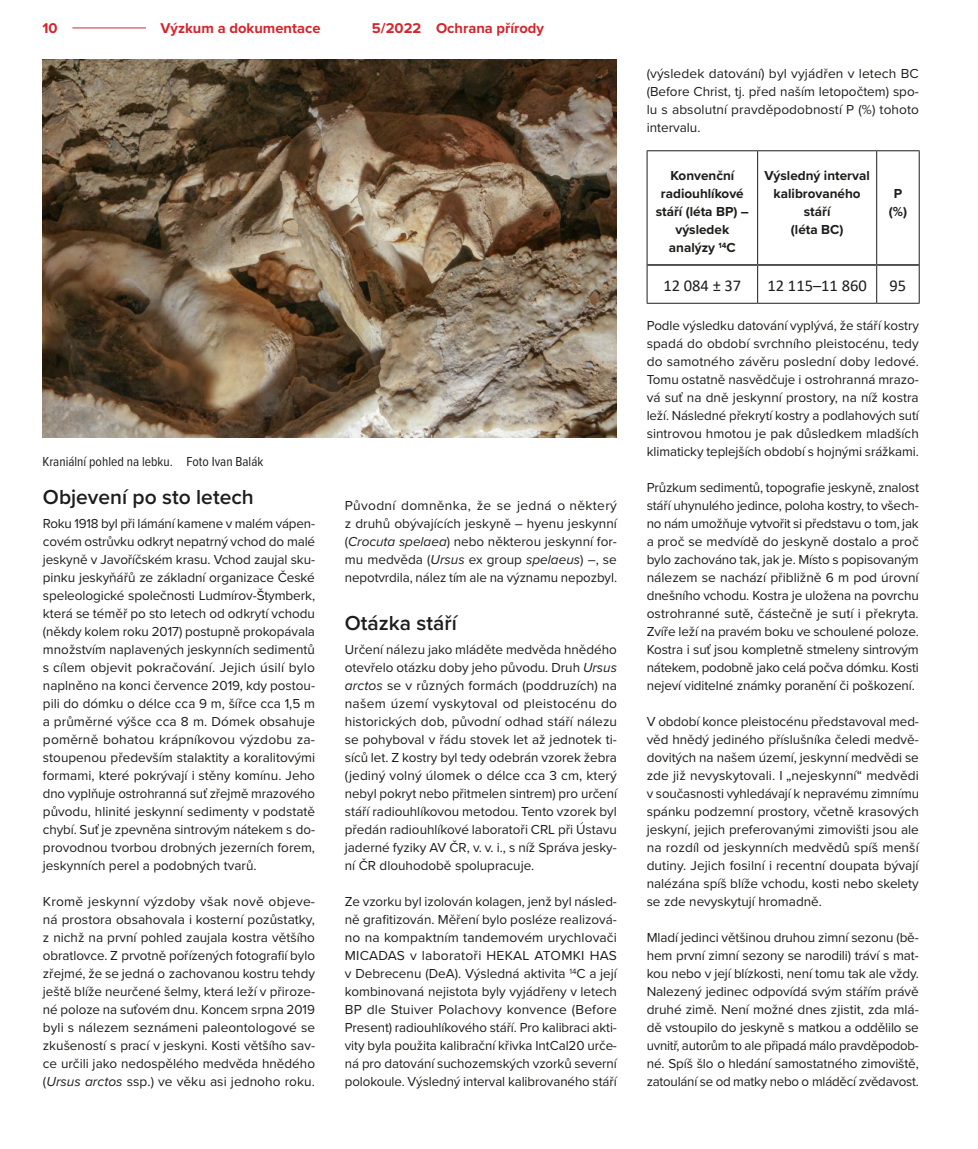
<style>
.page{position:relative;width:978px;height:1149px;background:#fff}
.page>*{position:absolute;margin:0;border:0;box-sizing:border-box;transform-origin:0 0}
.T_Mezititul{font:600 21px "Proxima Nova";color:#1d1d1b}
.t1{font:16.5px "Calibri";color:#1d1d1b}
.t2{font:700 14.7px "Proxima Nova";color:#d6242b}
.Text_01{font:13.5px/18px "Proxima Nova";letter-spacing:-.005em;color:#1d1d1b;text-align:justify}
.T_H3{font:700 13.5px/18px "Proxima Nova";color:#1d1d1b;text-align:center}
.T_popiska_obr{font:13.5px "Proxima Nova Cond";color:#1d1d1b}
.s1{font-style:italic}
</style>
<div class="page">
<hr style="left:72px;top:28px;width:74px;height:1px;background:#d6242b">
<hr style="left:647px;top:150px;width:111px;height:1px;background:#1d1d1b">
<hr style="left:647px;top:151px;width:1px;height:114px;background:#1d1d1b">
<hr style="left:758px;top:150px;width:119px;height:1px;background:#1d1d1b">
<hr style="left:757px;top:151px;width:1px;height:113px;background:#1d1d1b">
<hr style="left:877px;top:150px;width:43px;height:1px;background:#1d1d1b">
<hr style="left:876px;top:151px;width:1px;height:113px;background:#1d1d1b">
<hr style="left:919px;top:151px;width:1px;height:114px;background:#1d1d1b">
<hr style="left:647px;top:265px;width:1px;height:38px;background:#1d1d1b">
<hr style="left:757px;top:266px;width:1px;height:37px;background:#1d1d1b">
<hr style="left:876px;top:266px;width:1px;height:37px;background:#1d1d1b">
<hr style="left:919px;top:265px;width:1px;height:38px;background:#1d1d1b">
<hr style="left:647px;top:303px;width:111px;height:1px;background:#1d1d1b">
<hr style="left:758px;top:303px;width:119px;height:1px;background:#1d1d1b">
<hr style="left:877px;top:303px;width:43px;height:1px;background:#1d1d1b">
<hr style="left:647px;top:264px;width:111px;height:2px;background:#1d1d1b">
<hr style="left:758px;top:264px;width:119px;height:2px;background:#1d1d1b">
<hr style="left:877px;top:264px;width:42px;height:2px;background:#1d1d1b">
<img style="left:43px;top:60px;width:574px;height:378px">
<p class="t2" style="left:43px;top:17px;width:17px">10</p>
<p class="t2" style="left:161px;top:17px;width:161px">Výzkum a dokumentace</p>
<p class="t2" style="left:372px;top:17px;width:174px">5/2022 Ochrana přírody</p>
<p class="T_popiska_obr" style="left:43px;top:451px;width:222px">Kraniální pohled na lebku. Foto Ivan Balák</p>
<p class="T_Mezititul" style="left:43px;top:481px;width:212px">Objevení po sto letech</p>
<p class="Text_01" style="left:43px;top:513px;width:274px">Roku 1918 byl při lámání kamene v malém vápen&shy;covém ostrůvku odkryt nepatrný vchod do malé jeskyně v Javoříčském krasu. Vchod zaujal sku&shy;pinku jeskyňářů ze základní organizace České speleologické společnosti Ludmírov-Štymberk, která se téměř po sto letech od odkrytí vchodu (někdy kolem roku 2017) postupně prokopávala množstvím naplavených jeskynních sedimentů s cílem objevit pokračování. Jejich úsilí bylo naplněno na konci července 2019, kdy postou&shy;pili do dómku o délce cca 9 m, šířce cca 1,5 m a průměrné výšce cca 8 m. Dómek obsahuje poměrně bohatou krápníkovou výzdobu za&shy;stoupenou především stalaktity a koralitovými formami, které pokrývají i stěny komínu. Jeho dno vyplňuje ostrohranná suť zřejmě mrazového původu, hlinité jeskynní sedimenty v podstatě chybí. Suť je zpevněna sintrovým nátekem s do&shy;provodnou tvorbou drobných jezerních forem, jeskynních perel a podobných tvarů.</p>
<p class="Text_01" style="left:43px;top:891px;width:274px">Kromě jeskynní výzdoby však nově objeve&shy;ná prostora obsahovala i kosterní pozůstatky, z nichž na první pohled zaujala kostra většího obratlovce. Z prvotně pořízených fotografií bylo zřejmé, že se jedná o zachovanou kostru tehdy ještě blíže neurčené šelmy, která leží v přiroze&shy;né poloze na suťovém dnu. Koncem srpna 2019 byli s nálezem seznámeni paleontologové se zkušeností s prací v jeskyni. Kosti většího sav&shy;ce určili jako nedospělého medvěda hnědého (<span class="s1">Ursus arctos</span> ssp.) ve věku asi jednoho roku.</p>
<p class="Text_01" style="left:345px;top:495px;width:274px">Původní domněnka, že se jedná o některý z druhů obývajících jeskyně – hyenu jeskynní (<span class="s1">Crocuta spelaea</span>) nebo některou jeskynní for&shy;mu medvěda (<span class="s1">Ursus</span> ex group <span class="s1">spelaeus</span>) –, se nepotvrdila, nález tím ale na významu nepozbyl.</p>
<p class="T_Mezititul" style="left:345px;top:607px;width:113px">Otázka stáří</p>
<p class="Text_01" style="left:345px;top:639px;width:274px">Určení nálezu jako mláděte medvěda hnědého otevřelo otázku doby jeho původu. Druh <span class="s1">Ursus arctos</span> se v různých formách (poddruzích) na našem území vyskytoval od pleistocénu do historických dob, původní odhad stáří nálezu se pohyboval v řádu stovek let až jednotek ti&shy;síců let. Z kostry byl tedy odebrán vzorek žebra (jediný volný úlomek o délce cca 3 cm, který nebyl pokryt nebo přitmelen sintrem) pro určení stáří radiouhlíkovou metodou. Tento vzorek byl předán radiouhlíkové laboratoři CRL při Ústavu jaderné fyziky AV ČR, v. v. i., s níž Správa jesky&shy;ní ČR dlouhodobě spolupracuje.</p>
<p class="Text_01" style="left:345px;top:891px;width:274px">Ze vzorku byl izolován kolagen, jenž byl násled&shy;ně grafitizován. Měření bylo posléze realizová&shy;no na kompaktním tandemovém urychlovači MICADAS v laboratoři HEKAL ATOMKI HAS v Debrecenu (DeA). Výsledná aktivita <sup>14</sup>C a její kombinovaná nejistota byly vyjádřeny v letech BP dle Stuiver Polachovy konvence (Before Present) radiouhlíkového stáří. Pro kalibraci akti&shy;vity byla použita kalibrační křivka IntCal20 urče&shy;ná pro datování suchozemských vzorků severní polokoule. Výsledný interval kalibrovaného stáří</p>
<p class="Text_01" style="left:647px;top:63px;width:274px">(výsledek datování) byl vyjádřen v letech BC (Before Christ, tj. před naším letopočtem) spo&shy;lu s absolutní pravděpodobností P (%) tohoto intervalu.</p>
<p class="T_H3" style="left:656px;top:166px;width:95px">Konvenční radiouhlíkové stáří (léta BP) – výsledek analýzy <sup>14</sup>C</p>
<p class="T_H3" style="left:765px;top:166px;width:107px">Výsledný interval kalibrovaného stáří<br>(léta BC)</p>
<p class="T_H3" style="left:889px;top:184px;width:20px">P (%)</p>
<p class="t1" style="left:663px;top:273px;width:79px">12 084 ± 37</p>
<p class="t1" style="left:767px;top:273px;width:101px">12 115–11 860</p>
<p class="t1" style="left:890px;top:273px;width:18px">95</p>
<p class="Text_01" style="left:647px;top:315px;width:274px;text-align:left">Podle výsledku datování vyplývá, že stáří kostry spadá do období svrchního pleistocénu, tedy do samotného závěru poslední doby ledové.<br>Tomu ostatně nasvědčuje i ostrohranná mrazo&shy;vá suť na dně jeskynní prostory, na níž kostra leží. Následné překrytí kostry a podlahových sutí sintrovou hmotou je pak důsledkem mladších klimaticky teplejších období s hojnými srážkami.</p>
<p class="Text_01" style="left:647px;top:477px;width:274px;text-align:left">Průzkum sedimentů, topografie jeskyně, znalost stáří uhynulého jedince, poloha kostry, to všech&shy;no nám umožňuje vytvořit si představu o tom, jak a proč se medvídě do jeskyně dostalo a proč bylo zachováno tak, jak je. Místo s popisovaným nálezem se nachází přibližně 6 m pod úrovní dnešního vchodu. Kostra je uložena na povrchu ostrohranné sutě, částečně je sutí i překryta.<br>Zvíře leží na pravém boku ve schoulené poloze.<br>Kostra i suť jsou kompletně stmeleny sintrovým nátekem, podobně jako celá počva dómku. Kosti nejeví viditelné známky poranění či poškození.</p>
<p class="Text_01" style="left:647px;top:711px;width:274px">V období konce pleistocénu představoval med&shy;věd hnědý jediného příslušníka čeledi medvě&shy;dovitých na našem území, jeskynní medvědi se zde již nevyskytovali. I „nejeskynní“ medvědi v současnosti vyhledávají k nepravému zimnímu spánku podzemní prostory, včetně krasových jeskyní, jejich preferovanými zimovišti jsou ale na rozdíl od jeskynních medvědů spíš menší dutiny. Jejich fosilní i recentní doupata bývají nalézána spíš blíže vchodu, kosti nebo skelety se zde nevyskytují hromadně.</p>
<p class="Text_01" style="left:647px;top:927px;width:274px;text-align:left">Mladí jedinci většinou druhou zimní sezonu (bě&shy;hem první zimní sezony se narodili) tráví s mat&shy;kou nebo v její blízkosti, není tomu tak ale vždy.<br>Nalezený jedinec odpovídá svým stářím právě druhé zimě. Není možné dnes zjistit, zda mlá&shy;dě vstoupilo do jeskyně s matkou a oddělilo se uvnitř, autorům to ale připadá málo pravděpodob&shy;né. Spíš šlo o hledání samostatného zimoviště, zatoulání se od matky nebo o mláděcí zvědavost.</p>
</div>
